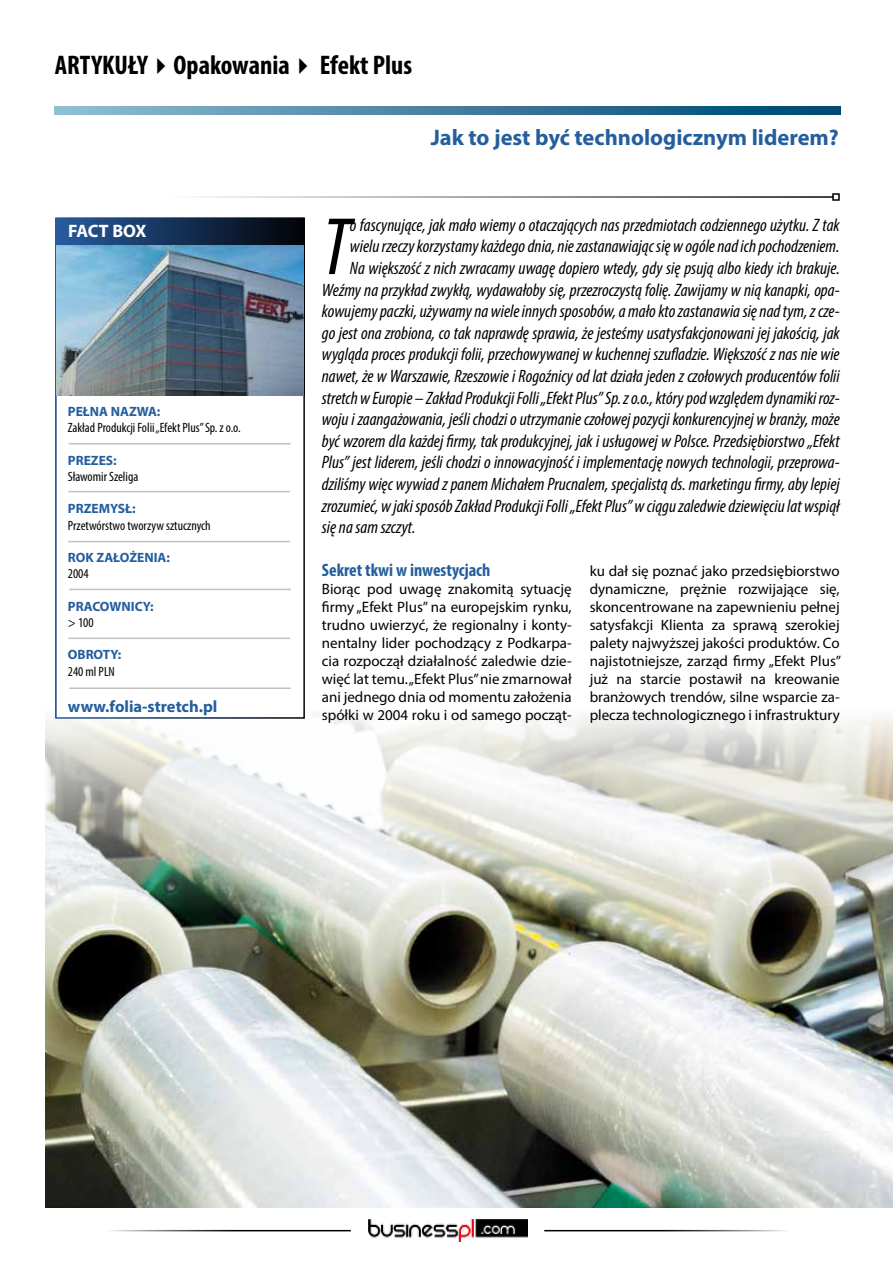
<style>
.page{position:relative;width:893px;height:1263px;background:#fff}
.page>*{position:absolute;margin:0;border:0;box-sizing:border-box;transform-origin:0 0}
.t1{font:italic condensed 82.05px "Myriad Pro";color:#000}
.t2{font:700 condensed 27px "Myriad Pro";color:#000}
.t3{font:700 22.5px "Myriad Pro";color:#245e9d}
.t4{font:italic condensed 18px "Myriad Pro";color:#000}
.t5{font:700 condensed 18px "Myriad Pro";color:#245e9d}
.t6{font:700 18px "Myriad Pro";letter-spacing:-.025em;color:#fff}
.t7{font:700 16.5px "Myriad Pro";color:#245e9d}
.t8{font:15px/18px "Myriad Pro";color:#000;text-align:justify}
.t9{font:condensed 13.5px "Myriad Pro";color:#000}
.t10{font:700 13.5px "Myriad Pro";color:#245e9d}
</style>
<div class="page">
<img style="left:45px;top:716px;width:848px;height:492px">
<div style="left:56px;top:218px;width:248px;height:500px;background:linear-gradient(to right,#275ca0,#020308)"></div>
<div style="left:56px;top:396px;width:248px;height:322px;background:#fff"></div>
<div style="left:55px;top:217px;width:250px;height:502px;border:2px solid #fff"></div>
<hr style="left:69px;top:443px;width:222px;height:1px;background:#c1c1c1">
<hr style="left:68px;top:491px;width:222px;height:1px;background:#c1c1c1">
<hr style="left:68px;top:541px;width:222px;height:1px;background:#c1c1c1">
<hr style="left:69px;top:589px;width:222px;height:1px;background:#c1c1c1">
<hr style="left:68px;top:638px;width:222px;height:1px;background:#c1c1c1">
<hr style="left:69px;top:687px;width:222px;height:2px;background:#c1c1c1">
<hr style="left:168px;top:196px;width:665px;height:2px;background:#000">
<div style="left:832px;top:193px;width:8px;height:8px;border:2px solid #000"></div>
<img style="left:57px;top:245px;width:246px;height:151px">
<hr style="left:105px;top:1230px;width:246px;height:1px;background:#000">
<img style="left:368px;top:1220px;width:159px;height:21px">
<hr style="left:544px;top:1230px;width:246px;height:1px;background:#000">
<svg style="left:54px;top:106px;width:787px;height:8px;background:#4480a0"></svg>
<h2 class="t2" style="left:55px;top:49px;width:359px">ARTYKUŁY✔Opakowania✔ Efekt Plus</h2>
<p class="t3" style="left:431px;top:122px;width:410px">Jak to jest być technologicznym liderem?</p>
<p class="t6" style="left:68px;top:219px;width:80px">FACT BOX</p>
<p class="t10" style="left:68px;top:403px;width:94px">PEŁNA NAZWA:</p>
<p class="t10" style="left:68px;top:451px;width:50px">PREZES:</p>
<p class="t10" style="left:68px;top:500px;width:69px">PRZEMYSŁ:</p>
<p class="t10" style="left:68px;top:549px;width:104px">ROK ZAŁOŻENIA:</p>
<p class="t10" style="left:68px;top:597px;width:87px">PRACOWNICY:</p>
<p class="t10" style="left:68px;top:646px;width:55px">OBROTY:</p>
<p class="t9" style="left:68px;top:420px;width:174px">Zakład Produkcji Folii „Efekt Plus” Sp. z o.o.</p>
<p class="t9" style="left:68px;top:468px;width:72px">Sławomir Szeliga</p>
<p class="t9" style="left:68px;top:517px;width:144px">Przetwórstwo tworzyw sztucznych</p>
<p class="t9" style="left:68px;top:566px;width:22px">2004</p>
<p class="t9" style="left:68px;top:614px;width:27px">&gt; 100</p>
<p class="t9" style="left:68px;top:663px;width:49px">240 ml PLN</p>
<p class="t7" style="left:68px;top:695px;width:151px">www.folia-stretch.pl</p>
<p class="t4" style="left:350px;top:214px;width:491px">o fascynujące, jak mało wiemy o otaczających nas przedmiotach codziennego użytku. Z tak</p>
<p class="t4" style="left:350px;top:236px;width:491px">wielu rzeczy korzystamy każdego dnia, nie zastanawiając się w ogóle nad ich pochodzeniem.</p>
<p class="t4" style="left:350px;top:257px;width:491px">Na większość z nich zwracamy uwagę dopiero wtedy, gdy się psują albo kiedy ich brakuje.</p>
<p class="t4" style="left:322px;top:279px;width:519px">Weźmy na przykład zwykłą, wydawałoby się, przezroczystą folię. Zawijamy w nią kanapki, opa-</p>
<p class="t4" style="left:322px;top:300px;width:519px">kowujemy paczki, używamy na wiele innych sposobów, a mało kto zastanawia się nad tym, z cze-</p>
<p class="t4" style="left:322px;top:322px;width:519px">go jest ona zrobiona, co tak naprawdę sprawia, że jesteśmy usatysfakcjonowani jej jakością, jak</p>
<p class="t4" style="left:322px;top:344px;width:519px">wygląda proces produkcji folii, przechowywanej w kuchennej szufladzie. Większość z nas nie wie</p>
<p class="t4" style="left:322px;top:365px;width:519px">nawet, że w Warszawie, Rzeszowie i Rogoźnicy od lat działa jeden z czołowych producentów folii</p>
<p class="t4" style="left:322px;top:387px;width:519px">stretch w Europie – Zakład Produkcji Folli „Efekt Plus” Sp. z o.o., który pod względem dynamiki roz-</p>
<p class="t4" style="left:322px;top:408px;width:519px">woju i zaangażowania, jeśli chodzi o utrzymanie czołowej pozycji konkurencyjnej w branży, może</p>
<p class="t4" style="left:322px;top:430px;width:519px">być wzorem dla każdej firmy, tak produkcyjnej, jak i usługowej w Polsce. Przedsiębiorstwo „Efekt</p>
<p class="t4" style="left:322px;top:452px;width:519px">Plus” jest liderem, jeśli chodzi o innowacyjność i implementację nowych technologii, przeprowa-</p>
<p class="t4" style="left:322px;top:473px;width:519px">dziliśmy więc wywiad z panem Michałem Prucnalem, specjalistą ds. marketingu firmy, aby lepiej</p>
<p class="t4" style="left:322px;top:495px;width:519px">zrozumieć, w jaki sposób Zakład Produkcji Folli „Efekt Plus” w ciągu zaledwie dziewięciu lat wspiął</p>
<p class="t4" style="left:322px;top:516px;width:95px">się na sam szczyt.</p>
<h1 class="t1" style="left:322px;top:197px;width:29px">T</h1>
<p class="t5" style="left:322px;top:559px;width:170px">Sekret tkwi w inwestycjach</p>
<p class="t8" style="left:322px;top:580px;width:251px">Biorąc pod uwagę znakomitą sytuację firmy „Efekt Plus” na europejskim rynku, trudno uwierzyć, że regionalny i konty&shy;nentalny lider pochodzący z Podkarpa&shy;cia rozpoczął działalność zaledwie dzie&shy;więć lat temu. „Efekt Plus” nie zmarnował ani jednego dnia od momentu założenia spółki w 2004 roku i od samego począt-</p>
<p class="t8" style="left:590px;top:562px;width:253px">ku dał się poznać jako przedsiębiorstwo dynamiczne, prężnie rozwijające się, skoncentrowane na zapewnieniu pełnej satysfakcji Klienta za sprawą szerokiej palety najwyższej jakości produktów. Co najistotniejsze, zarząd firmy „Efekt Plus” już na starcie postawił na kreowanie branżowych trendów, silne wsparcie za&shy;plecza technologicznego i infrastruktury</p>
</div>
